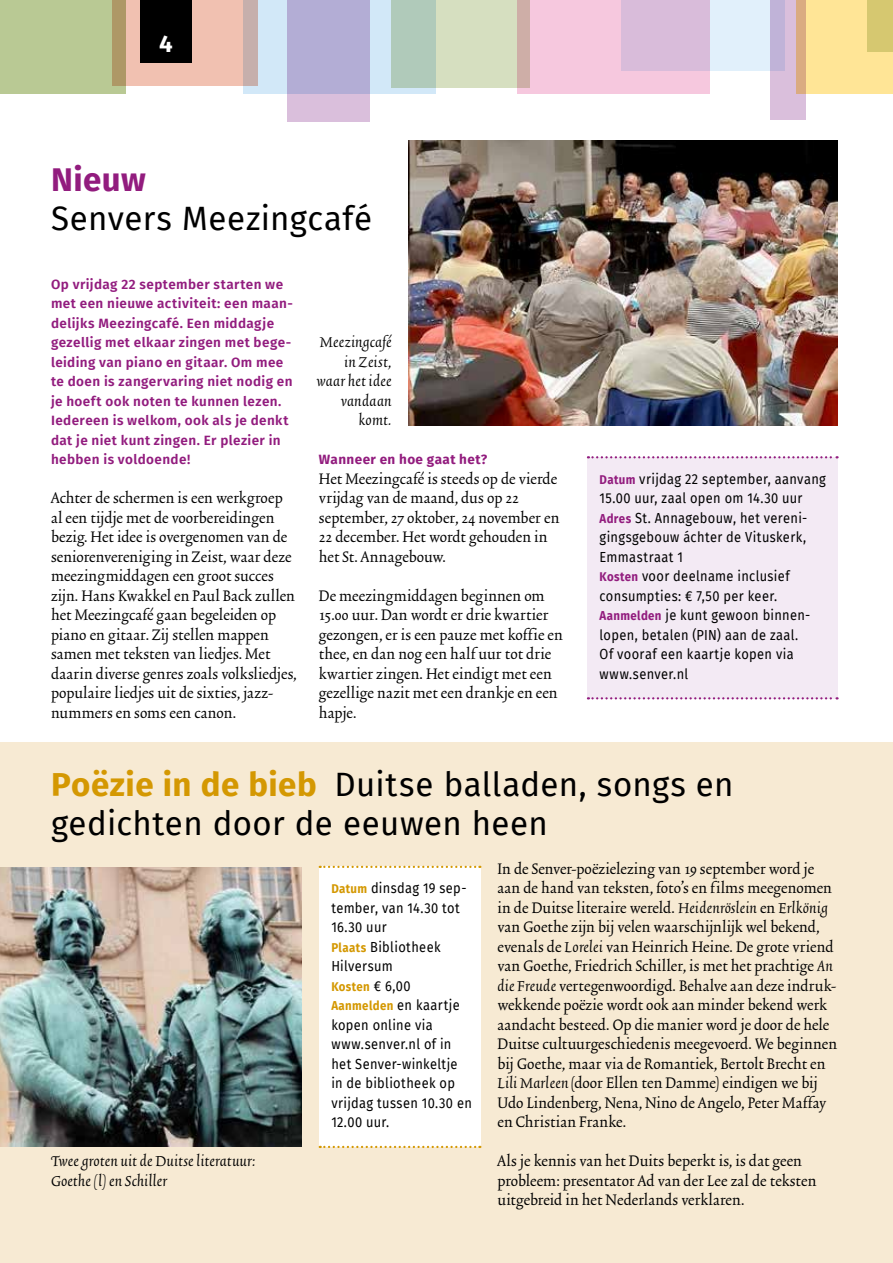
<style>
.page{position:relative;width:893px;height:1263px;background:#fff}
.page>*{position:absolute;margin:0;border:0;box-sizing:border-box;transform-origin:0 0}
.t1{font:33px/39px "Fira Sans";letter-spacing:.01em;color:#000}
.t2{font:700 33px "Fira Sans";letter-spacing:.015em;color:#921c7e}
.t3{font:700 24px "Fira Sans";color:#fff}
.t4{font:18px/19.5px "Trinite No 2 Rom Con";letter-spacing:.01em;color:#000}
.t5{font:italic 18px/19.5px "Trinite No 2";letter-spacing:.01em;color:#000;text-align:right}
.t6{font:14.25px/19.5px "Fira Sans";letter-spacing:.025em;color:#000;scale:.9 1}
.t7{font:600 13.5px/19.5px "Fira Sans";letter-spacing:.03em;color:#921c7e}
.t8{font:700 13.5px "Fira Sans";letter-spacing:.03em;color:#921c7e}
.t9{font:700 12.75px/19.5px "Fira Sans";letter-spacing:.03em;color:#d49802;scale:.9 1}
.s1{font-weight:700;font-size:12.75px;color:#921c7e}
.s2{font-weight:700;color:#d49802}
.s3{font-weight:700;font-size:12.75px;color:#d49802}
.s4{font-weight:400;font-size:14.25px;color:#000}
.s5{font-family:"Trinite No 2";font-style:italic}
</style>
<div class="page">
<div style="left:112px;top:0;width:145px;height:85px;background:#f1c1b1"></div>
<div style="left:0;top:0;width:126px;height:94px;background:#b9c994"></div>
<div style="left:140px;top:0;width:51px;height:62px;background:#000"></div>
<div style="left:288px;top:0;width:82px;height:122px;background:#dabfdc"></div>
<div style="left:0;top:742px;width:893px;height:521px;background:#f7ead3"></div>
<div style="left:319px;top:866px;width:161px;height:281px;background:#fff"></div>
<img style="left:408px;top:140px;width:430px;height:285px">
<div style="left:621px;top:0;width:164px;height:71px;background:#e1f0fb"></div>
<div style="left:391px;top:0;width:139px;height:87px;background:#d6dfc0"></div>
<svg style="left:244px;top:0;width:192px;height:94px;background:#bcc3d5"></svg>
<svg style="left:517px;top:0;width:193px;height:94px;background:#e9c2d9"></svg>
<svg style="left:771px;top:0;width:35px;height:119px;background:#d2bad8"></svg>
<svg style="left:797px;top:0;width:96px;height:94px;background:#f5da8e"></svg>
<div style="left:587px;top:457px;width:251px;height:241px;background:#f3eaf4"></div>
<svg style="left:588px;top:456px;width:250px;height:2px"></svg>
<svg style="left:588px;top:697px;width:250px;height:2px"></svg>
<img style="left:0;top:868px;width:302px;height:279px">
<svg style="left:320px;top:866px;width:160px;height:2px"></svg>
<svg style="left:320px;top:1146px;width:160px;height:2px"></svg>
<h2 class="t3" style="left:159px;top:24px;width:15px">4</h2>
<h1 class="t2" style="left:51px;top:152px;width:96px">Nieuw</h1>
<h1 class="t1" style="left:51px;top:198px;width:323px">Senvers Meezingcafé</h1>
<p class="t7" style="left:51px;top:274px;width:243px">Op vrijdag 22 september starten we met een nieuwe activiteit: een maan&shy;delijks Meezingcafé. Een middagje gezellig met elkaar zingen met bege&shy;leiding van piano en gitaar. Om mee te doen is zangervaring niet nodig en je hoeft ook noten te kunnen lezen.<br>Iedereen is welkom, ook als je denkt dat je niet kunt zingen. Er plezier in hebben is voldoende!</p>
<p class="t4" style="left:51px;top:490px;width:247px">Achter de schermen is een werkgroep al een tijdje met de voorbereidingen bezig. Het idee is overgenomen van de seniorenvereniging in Zeist, waar deze meezingmiddagen een groot succes zijn. Hans Kwakkel en Paul Back zullen het Meezingcafé gaan begeleiden op piano en gitaar. Zij stellen mappen samen met teksten van liedjes. Met daarin diverse genres zoals volksliedjes, populaire liedjes uit de sixties, jazz&shy;nummers en soms een canon.</p>
<p class="t5" style="left:317px;top:334px;width:76px">Meezingcafé in Zeist, waar het idee vandaan komt.</p>
<p class="t8" style="left:319px;top:448px;width:170px">Wanneer en hoe gaat het?</p>
<p class="t4" style="left:319px;top:470px;width:242px">Het Meezingcafé is steeds op de vierde vrijdag van de maand, dus op 22 september, 27 oktober, 24 november en<br>22 december. Het wordt gehouden in het St. Annagebouw.</p>
<p class="t4" style="left:319px;top:587px;width:245px">De meezingmiddagen beginnen om<br>15.00 uur. Dan wordt er drie kwartier gezongen, er is een pauze met koffie en thee, en dan nog een half uur tot drie kwartier zingen. Het eindigt met een gezellige nazit met een drankje en een hapje.</p>
<p class="t6" style="left:600px;top:469px;width:253px"><span class="s1">Datum</span> vrijdag 22 september, aanvang<br>15.00 uur, zaal open om 14.30 uur<br><span class="s1">Adres</span> St. Annagebouw, het vereni&shy;gingsgebouw áchter de Vituskerk,<br>Emmastraat 1<br><span class="s1">Kosten</span> voor deelname inclusief consumpties: € 7,50 per keer.<br><span class="s1">Aanmelden</span> je kunt gewoon binnen&shy;lopen, betalen (PIN) aan de zaal.<br>Of vooraf een kaartje kopen via www.senver.nl</p>
<h1 class="t1" style="left:51px;top:764px;width:684px"><span class="s2">Poëzie in de bieb</span> Duitse balladen, songs en gedichten door de eeuwen heen</h1>
<p class="t5" style="left:51px;top:1153px;width:206px;text-align:left">Twee groten uit de Duitse literatuur:<br>Goethe (l) en Schiller</p>
<p class="t6" style="left:331px;top:878px;width:152px"><span class="s3">Datum</span> dinsdag 19 sep&shy;tember, van 14.30 tot<br>16.30 uur<br><span class="s3">Plaats</span> Bibliotheek<br>Hilversum</p>
<p class="t9" style="left:331px;top:976px;width:144px">Kosten <span class="s4">€ 6,00<br></span>Aanmelden <span class="s4">en kaartje</span></p>
<p class="t6" style="left:331px;top:1015px;width:158px">kopen online via www.senver.nl of in het Senver-winkeltje in de bibliotheek op vrijdag tussen 10.30 en<br>12.00 uur.</p>
<p class="t4" style="left:497px;top:860px;width:341px">In de Senver-poëzielezing van 19 september word je aan de hand van teksten, foto’s en films meegenomen in de Duitse literaire wereld. <span class="s5">Heidenröslein</span> en <span class="s5">Erlkönig </span>van Goethe zijn bij velen waarschijnlijk wel bekend, evenals de <span class="s5">Lorelei</span> van Heinrich Heine. De grote vriend van Goethe, Friedrich Schiller, is met het prachtige <span class="s5">An die Freude</span> vertegenwoordigd. Behalve aan deze indruk&shy;wekkende poëzie wordt ook aan minder bekend werk aandacht besteed. Op die manier word je door de hele Duitse cultuurgeschiedenis meegevoerd. We beginnen bij Goethe, maar via de Romantiek, Bertolt Brecht en <span class="s5">Lili Marleen</span> (door Ellen ten Damme) eindigen we bij Udo Lindenberg, Nena, Nino de Angelo, Peter Maffay en Christian Franke.</p>
<p class="t4" style="left:497px;top:1152px;width:320px">Als je kennis van het Duits beperkt is, is dat geen probleem: presentator Ad van der Lee zal de teksten uitgebreid in het Nederlands verklaren.</p>
</div>
